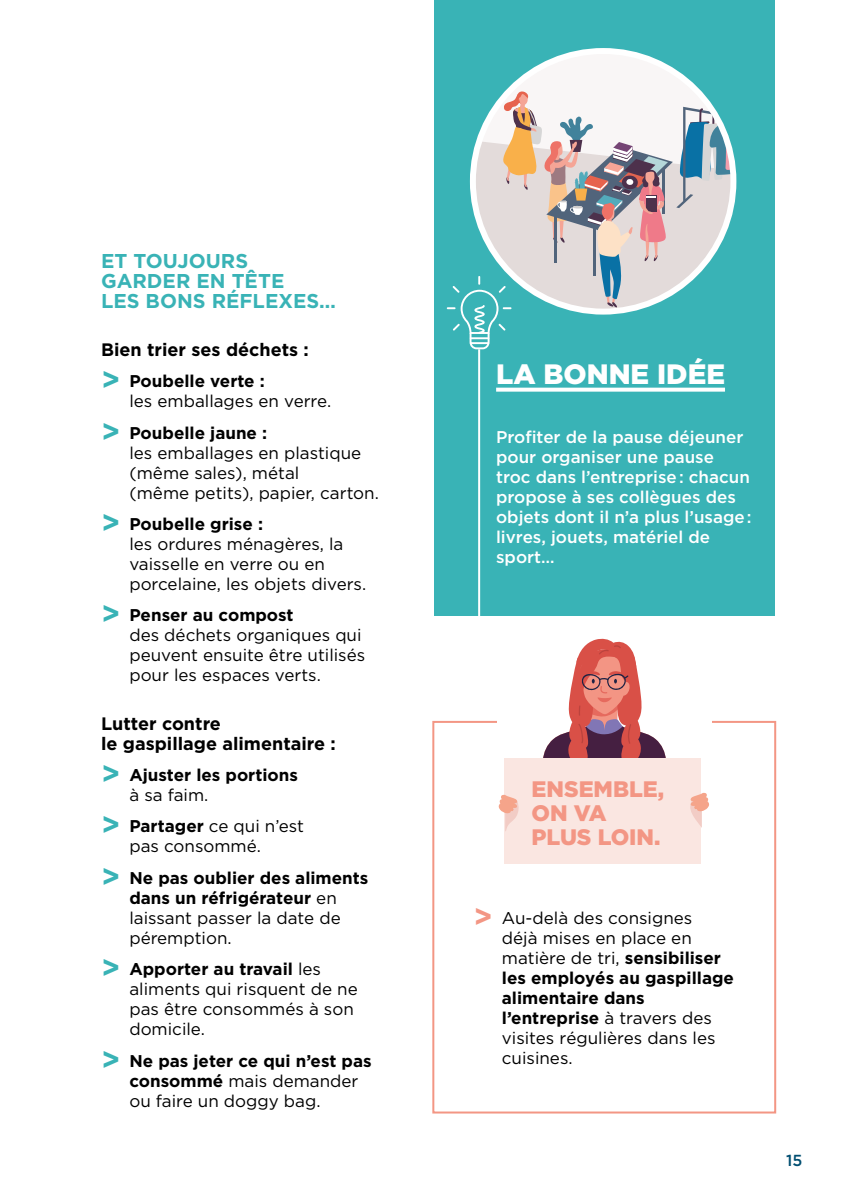
<style>
.page{position:relative;width:842px;height:1191px;background:#fff}
.page>*{position:absolute;margin:0;border:0;box-sizing:border-box;transform-origin:0 0}
.t1{font:900 28px "Gotham";color:#fff}
.t2{font:900 22.4px/24px "Gotham";color:#f39684}
.t3{font:700 20px/20px "Gotham";color:#39b3b6}
.t4{font:700 18px/20px "Gotham";color:#000}
.t5{font:17px/20px "Gotham";color:#000}
.t6{font:700 17px/20px "Gotham";color:#000}
.t7{font:500 17px/20px "Gotham";color:#fff}
.t8{font:500 16px "Gotham";color:#004e71}
.s1{font-weight:700;font-size:30px;color:#39b3b6}
.s2{font-weight:700}
.s3{font-size:30px;color:#39b3b6}
.s4{font-weight:400}
.s5{font-weight:700;font-size:30px;color:#f39684}
</style>
<div class="page">
<div style="left:432px;top:721px;width:344px;height:392px;border:2px solid #f39684"></div>
<div style="left:497px;top:699px;width:214px;height:36px;background:#fff"></div>
<div style="left:434px;top:0;width:340px;height:615px;background:#39b3b6"></div>
<svg style="left:496px;top:388px;width:229px;height:4px"></svg>
<hr style="left:478px;top:349px;width:2px;height:279px;background:#fff">
<div style="left:473px;top:51px;width:260px;height:260px;background:#f9f6f6;border-radius:50%"></div>
<svg style="left:447px;top:90px;width:286px;height:259px"></svg>
<div style="left:470px;top:48px;width:266px;height:266px;border:6px solid #fff;border-radius:50%"></div>
<svg style="left:543px;top:638px;width:123px;height:120px"></svg>
<div style="left:504px;top:758px;width:197px;height:106px;background:#fae6e1"></div>
<svg style="left:498px;top:794px;width:21px;height:37px"></svg>
<svg style="left:690px;top:792px;width:19px;height:36px"></svg>
<p class="t3" style="left:101px;top:250px;width:237px">ET TOUJOURS<br>GARDER EN TÊTE<br>LES BONS RÉFLEXES…</p>
<p class="t4" style="left:101px;top:339px;width:209px">Bien trier ses déchets :</p>
<p class="t5" style="left:129px;top:371px;width:203px;text-indent:-28px"><span class="s1">&gt;</span> <span class="s2">Poubelle verte :<br></span>les emballages en verre.</p>
<p class="t5" style="left:129px;top:422px;width:251px;text-indent:-28px"><span class="s1">&gt;</span> <span class="s2">Poubelle jaune :<br></span>les emballages en plastique (même sales), métal<br>(même petits), papier, carton.</p>
<p class="t5" style="left:129px;top:513px;width:238px;text-indent:-28px"><span class="s1">&gt;</span> <span class="s2">Poubelle grise :<br></span>les ordures ménagères, la vaisselle en verre ou en porcelaine, les objets divers.</p>
<p class="t5" style="left:129px;top:605px;width:237px;text-indent:-28px"><span class="s1">&gt;</span> <span class="s2">Penser au compost<br></span>des déchets organiques qui peuvent ensuite être utilisés pour les espaces verts.</p>
<p class="t4" style="left:101px;top:713px;width:236px">Lutter contre<br>le gaspillage alimentaire :</p>
<p class="t6" style="left:129px;top:764px;width:170px;text-indent:-28px"><span class="s3">&gt;</span> Ajuster les portions <span class="s4">à sa faim.</span></p>
<p class="t5" style="left:129px;top:816px;width:176px;text-indent:-28px"><span class="s1">&gt;</span> <span class="s2">Partager</span> ce qui n’est pas consommé.</p>
<p class="t6" style="left:129px;top:867px;width:240px;text-indent:-28px"><span class="s3">&gt;</span> Ne pas oublier des aliments dans un réfrigérateur <span class="s4">en laissant passer la date de péremption.</span></p>
<p class="t5" style="left:129px;top:958px;width:230px;text-indent:-28px"><span class="s1">&gt;</span> <span class="s2">Apporter au travail</span> les aliments qui risquent de ne pas être consommés à son domicile.</p>
<p class="t6" style="left:129px;top:1050px;width:244px;text-indent:-28px"><span class="s3">&gt;</span> Ne pas jeter ce qui n’est pas consommé <span class="s4">mais demander ou faire un doggy bag.</span></p>
<h1 class="t1" style="left:496px;top:357px;width:230px">LA BONNE IDÉE</h1>
<p class="t7" style="left:496px;top:427px;width:257px">Profiter de la pause déjeuner pour organiser une pause troc dans l’entreprise: chacun propose à ses collègues des objets dont il n’a plus l’usage: livres, jouets, matériel de sport…</p>
<h2 class="t2" style="left:532px;top:776px;width:134px">ENSEMBLE,<br>ON VA<br>PLUS LOIN.</h2>
<p class="t5" style="left:502px;top:908px;width:234px;text-indent:-28px"><span class="s5">&gt;</span> Au-delà des consignes<br>déjà mises en place en matière de tri, <span class="s2">sensibiliser les employés au gaspillage alimentaire dans l’entreprise</span> à travers des visites régulières dans les cuisines.</p>
<p class="t8" style="left:786px;top:1151px;width:18px">15</p>
</div>
